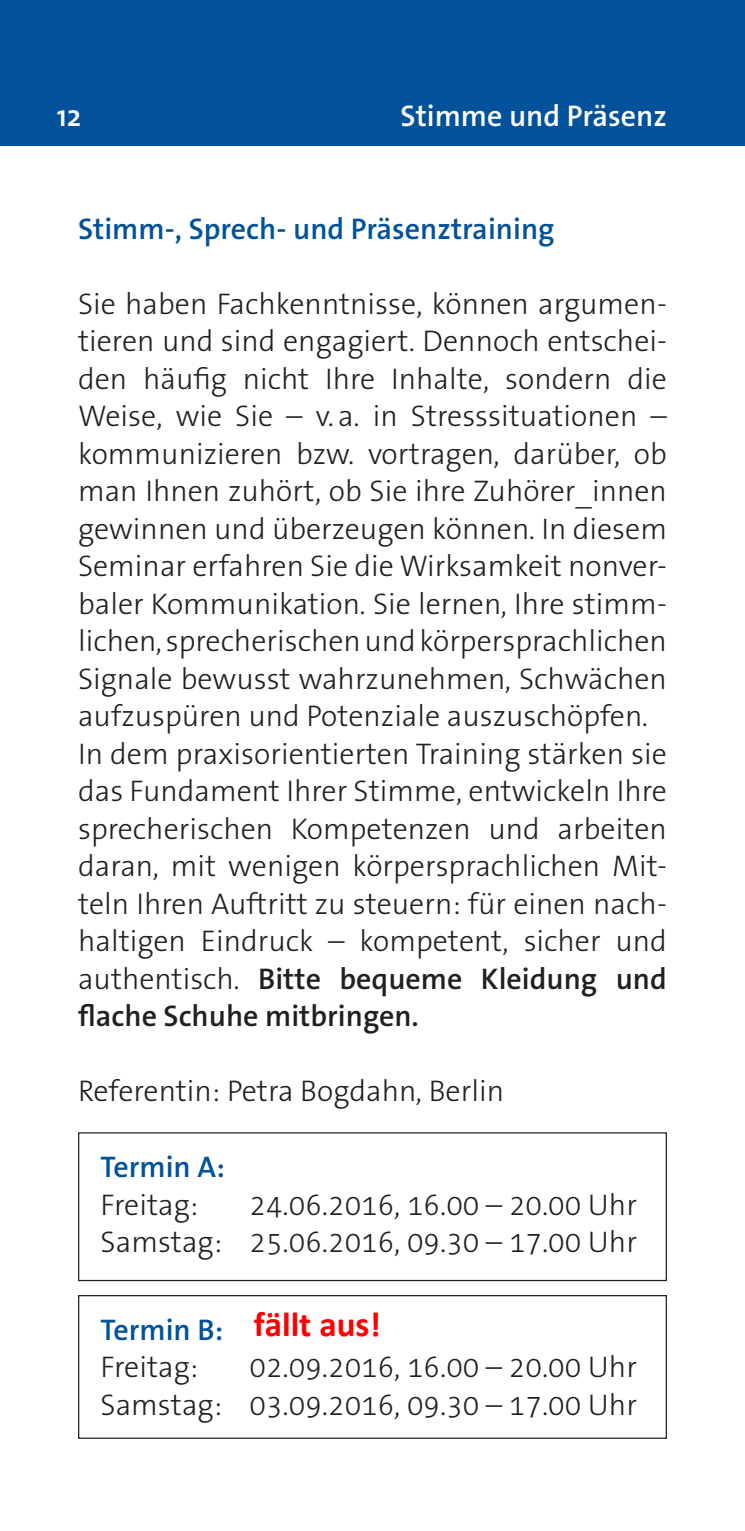
<style>
.page{position:relative;width:745px;height:1531px;background:#fff}
.page>*{position:absolute;margin:0;border:0;box-sizing:border-box;transform-origin:0 0}
.t1{font:700 35px "Calibri";color:#f00}
.t2{font:300 30px/37.5px "The Sans Os F";color:#231f20;text-align:right}
.t3{font:600 30px "The Sans Os F";color:#01519b}
.t4{font:600 30px "The Sans Os F";color:#fff}
.s1{font-weight:600}
</style>
<div class="page">
<div style="left:0;top:0;width:744px;height:145px;background:#01519b"></div>
<div style="left:78px;top:1132px;width:588px;height:149px;border:1px solid #231f20"></div>
<div style="left:78px;top:1295px;width:588px;height:144px;border:1px solid #231f20"></div>
<p class="t4" style="left:57px;top:97px;width:26px">12</p>
<p class="t4" style="left:400px;top:97px;width:268px">Stimme und Präsenz</p>
<p class="t3" style="left:78px;top:209px;width:477px">Stimm-, Sprech- und Präsenztraining</p>
<p class="t2" style="left:78px;top:285px;width:590px;text-align:left">Sie haben Fachkenntnisse, können argumen&shy;tieren und sind engagiert. Dennoch entschei&shy;den häufig nicht Ihre Inhalte, sondern die Weise, wie Sie – v.a. in Stresssituationen – kommunizieren bzw. vortragen, darüber, ob man Ihnen zuhört, ob Sie ihre Zuhörer_innen gewinnen und überzeugen können. In diesem Seminar erfahren Sie die Wirksamkeit nonver&shy;baler Kommunikation. Sie lernen, Ihre stimm&shy;lichen, sprecherischen und körpersprachlichen Signale bewusst wahrzunehmen, Schwächen aufzuspüren und Potenziale auszuschöpfen.<br>In dem praxisorientierten Training stärken sie das Fundament Ihrer Stimme, entwickeln Ihre sprecherischen Kompetenzen und arbeiten daran, mit wenigen körpersprachlichen Mit&shy;teln Ihren Auftritt zu steuern: für einen nach&shy;haltigen Eindruck – kompetent, sicher und authentisch. <span class="s1">Bitte bequeme Kleidung und flache Schuhe mitbringen.</span></p>
<p class="t2" style="left:78px;top:1072px;width:427px">Referentin: Petra Bogdahn, Berlin</p>
<p class="t3" style="left:100px;top:1147px;width:126px">Termin A:</p>
<p class="t2" style="left:100px;top:1186px;width:99px">Freitag:</p>
<p class="t2" style="left:100px;top:1186px;width:537px">24.06.2016, 16.00 – 20.00 Uhr<br>Samstag: 25.06.2016, 09.30 – 17.00 Uhr</p>
<p class="t1" style="left:253px;top:1301px;width:129px">fällt aus!</p>
<p class="t3" style="left:100px;top:1310px;width:124px">Termin B:</p>
<p class="t2" style="left:100px;top:1348px;width:99px">Freitag:</p>
<p class="t2" style="left:100px;top:1348px;width:537px">02.09.2016, 16.00 – 20.00 Uhr<br>Samstag: 03.09.2016, 09.30 – 17.00 Uhr</p>
</div>
